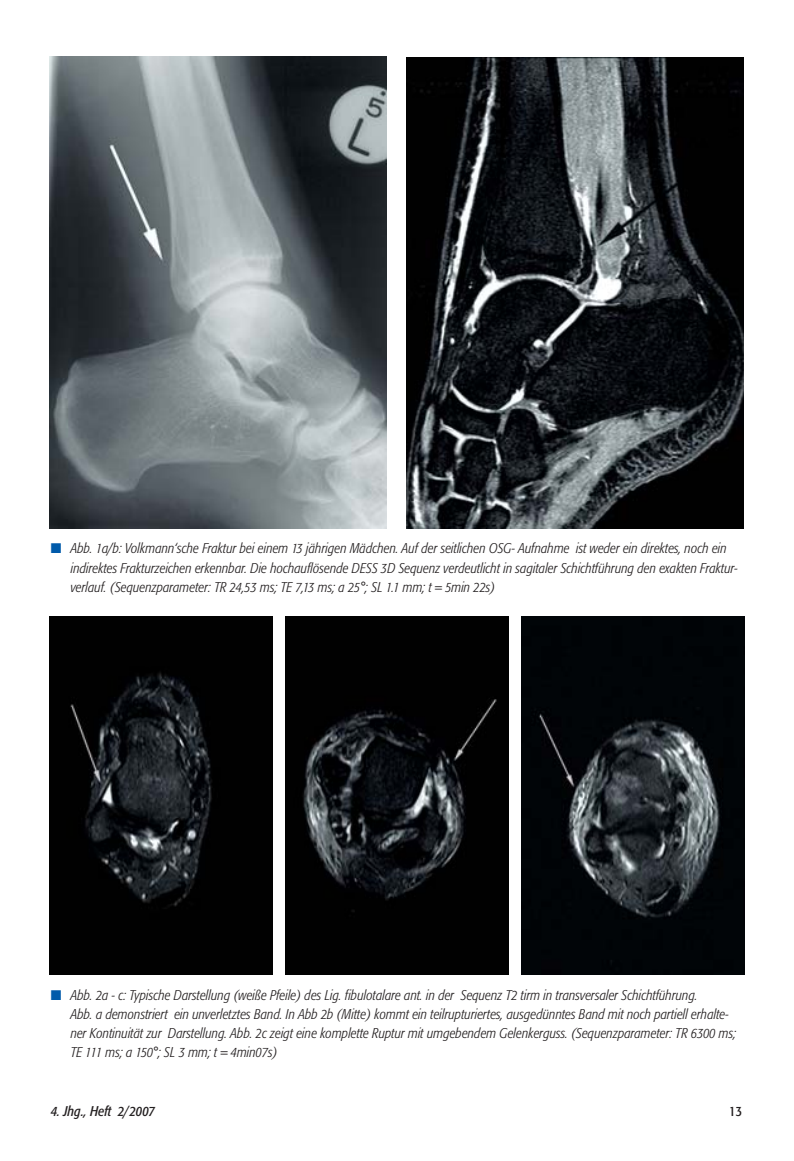
<style>
.page{position:relative;width:794px;height:1161px;background:#fff}
.page>*{position:absolute;margin:0;border:0;box-sizing:border-box;transform-origin:0 0}
.t1{font:italic 300 condensed 14px/19.2px "Formata";color:#231f20}
.t2{font:italic condensed 14px "Formata";color:#231f20}
.t3{font:condensed 14px "Formata";color:#231f20}
.s1{color:#005aaa}
</style>
<div class="page">
<img style="left:49px;top:617px;width:223px;height:357px">
<img style="left:285px;top:617px;width:223px;height:357px">
<img style="left:521px;top:617px;width:223px;height:357px">
<img style="left:49px;top:57px;width:337px;height:471px">
<img style="left:406px;top:57px;width:338px;height:471px">
<p class="t1" style="left:71px;top:540px;width:669px;text-indent:-20px"><span class="s1">■</span> Abb. 1a/b: Volkmann‘sche Fraktur bei einem 13 jährigen Mädchen. Auf der seitlichen OSG- Aufnahme ist weder ein direktes, noch ein indirektes Frakturzeichen erkennbar. Die hochauflösende DESS 3D Sequenz verdeutlicht in sagitaler Schichtführung den exakten Fraktur&shy;verlauf. (Sequenzparameter: TR 24,53 ms; TE 7,13 ms; a 25°; SL 1.1 mm; t = 5min 22s)</p>
<p class="t1" style="left:71px;top:986px;width:667px;text-indent:-20px"><span class="s1">■</span> Abb. 2a - c: Typische Darstellung (weiße Pfeile) des Lig. fibulotalare ant. in der Sequenz T2 tirm in transversaler Schichtführung.<br>Abb. a demonstriert ein unverletztes Band. In Abb 2b (Mitte) kommt ein teilrupturiertes, ausgedünntes Band mit noch partiell erhalte&shy;ner Kontinuität zur Darstellung. Abb. 2c zeigt eine komplette Ruptur mit umgebendem Gelenkerguss. (Sequenzparameter: TR 6300 ms; TE 111 ms; a 150°; SL 3 mm; t = 4min07s)</p>
<p class="t2" style="left:51px;top:1105px;width:105px">4. Jhg., Heft 2/2007</p>
<p class="t3" style="left:729px;top:1105px;width:14px">13</p>
</div>
